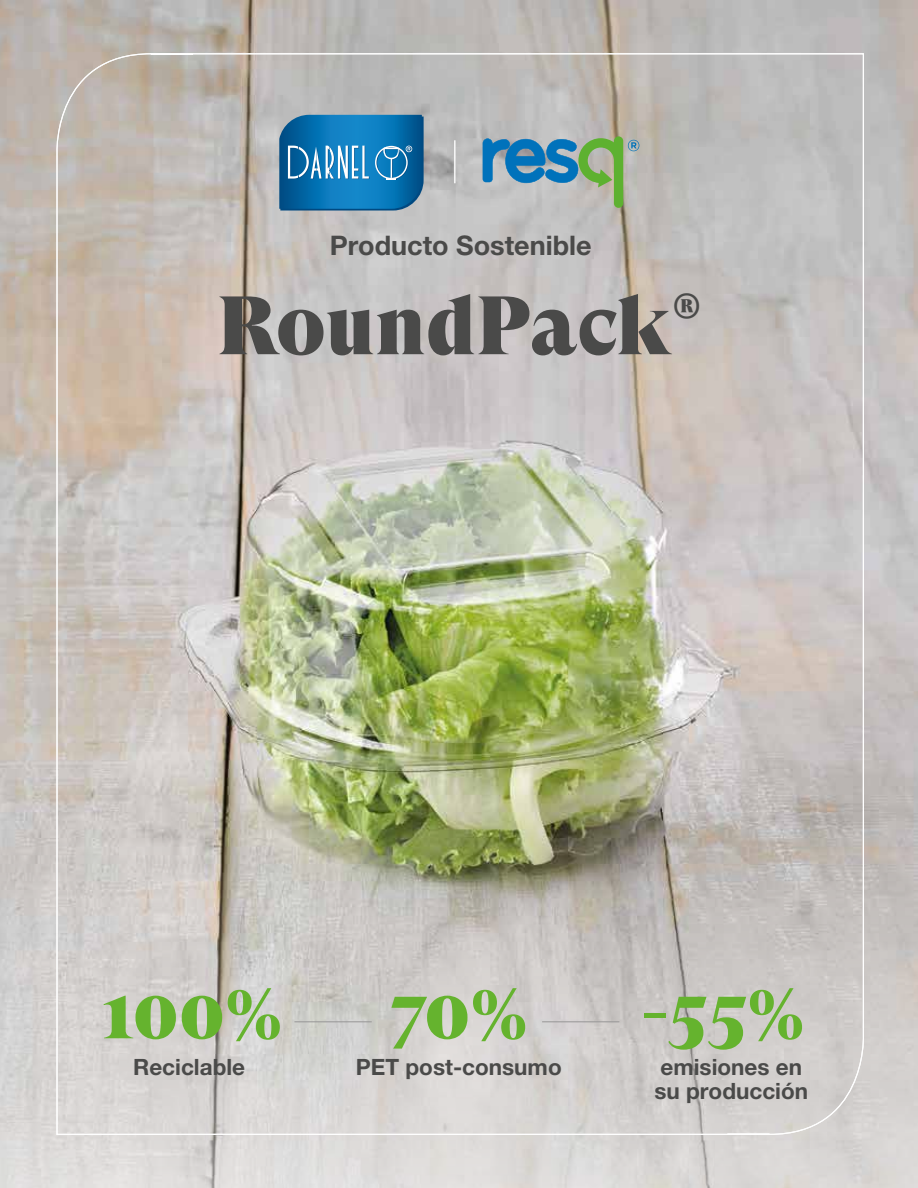
<style>
.page{position:relative;width:918px;height:1188px;background:#fff}
.page>*{position:absolute;margin:0;border:0;box-sizing:border-box;transform-origin:0 0}
.t1{font:82.5px "GT Super Display Super";color:#4a4a49}
.t2{font:73.5px "GT Super Display Super";letter-spacing:-.015em;color:#65b32e}
.t3{font:700 27px "Helvetica Neue LT Std";color:#4a4a49}
.t4{font:700 22.5px/24px "Helvetica Neue LT Std";color:#4a4a49}
</style>
<div class="page">
<img style="left:0;top:0;width:918px;height:819px">
<div style="left:0;top:819px;width:918px;height:369px;background:linear-gradient(to bottom,#c2bebb,#dedcda)"></div>
<img style="left:55px;top:53px;width:810px;height:1082px">
<p class="t3" style="left:330px;top:229px;width:263px">Producto Sostenible</p>
<h1 class="t1" style="left:217px;top:282px;width:486px">RoundPack<sup>®</sup></h1>
<h2 class="t2" style="left:101px;top:974px;width:183px">100%</h2>
<h2 class="t2" style="left:390px;top:974px;width:140px">70%</h2>
<h2 class="t2" style="left:642px;top:974px;width:164px">-55%</h2>
<p class="t4" style="left:133px;top:1054px;width:113px">Reciclable</p>
<p class="t4" style="left:356px;top:1054px;width:207px">PET post-consumo</p>
<p class="t4" style="left:654px;top:1054px;width:155px">emisiones en su producción</p>
</div>
